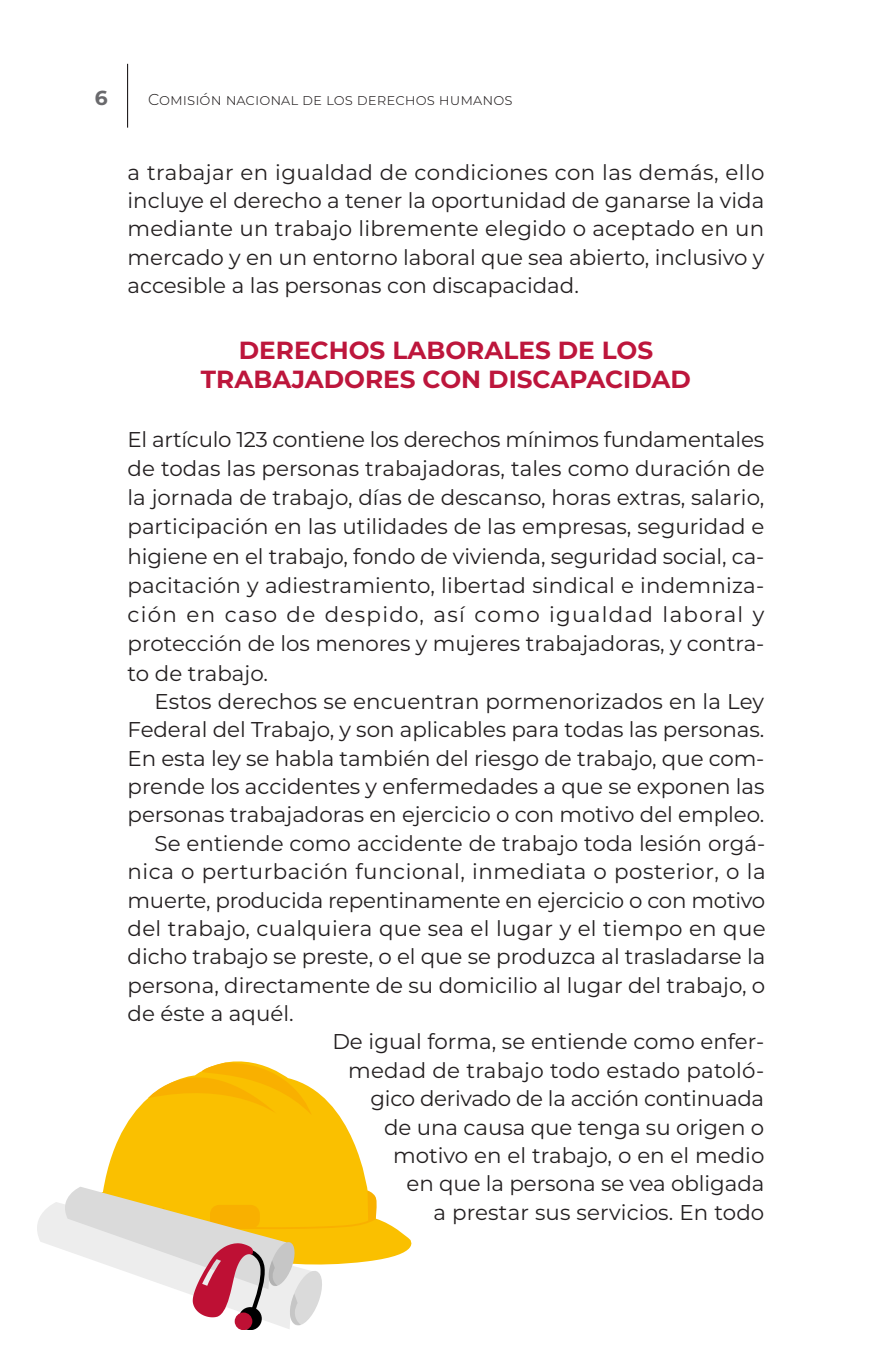
<style>
.page{position:relative;width:893px;height:1372px;background:#fff}
.page>*{position:absolute;margin:0;border:0;box-sizing:border-box;transform-origin:0 0}
.SUBTITULOS_02{font:700 24.75px/29.2px "Montserrat";color:#bd163c;text-align:center}
.Textos_grales{font:21.38px/28.3px "Montserrat";color:#231f20;text-align:justify}
.SIN_SANGRIA{font:21.38px/29.2px "Montserrat";color:#231f20;text-align:justify}
.t1{font:700 20.25px "Montserrat";color:#69696c}
.t2{font:300 15.75px "Montserrat";color:#231f20}
</style>
<div class="page">
<hr style="left:127px;top:64px;width:1px;height:64px;background:#231f20">
<svg style="left:104px;top:1088px;width:308px;height:172px;fill:#fac000"></svg>
<svg style="left:148px;top:1061px;width:164px;height:53px"></svg>
<svg style="left:37px;top:1186px;width:340px;height:143px"></svg>
<p class="t1" style="left:95px;top:83px;width:14px">6</p>
<p class="t2" style="left:148px;top:88px;width:366px">Comisión nacional de los derechos humanos</p>
<p class="Textos_grales" style="left:128px;top:157px;width:638px">a trabajar en igualdad de condiciones con las demás, ello incluye el derecho a tener la oportunidad de ganarse la vida mediante un trabajo libremente elegido o aceptado en un mercado y en un entorno laboral que sea abierto, inclusivo y accesible a las personas con discapacidad.</p>
<p class="SUBTITULOS_02" style="left:201px;top:334px;width:491px">DERECHOS LABORALES DE LOS<br>TRABAJADORES CON DISCAPACIDAD</p>
<p class="SIN_SANGRIA" style="left:128px;top:423px;width:639px">El artículo 123 contiene los derechos mínimos fundamentales de todas las personas trabajadoras, tales como duración de la jornada de trabajo, días de descanso, horas extras, salario, participación en las utilidades de las empresas, seguridad e higiene en el trabajo, fondo de vivienda, seguridad social, ca&shy;pacitación y adiestramiento, libertad sindical e indemniza&shy;ción en caso de despido, así como igualdad laboral y protección de los menores y mujeres trabajadoras, y contra&shy;to de trabajo.</p>
<p class="Textos_grales" style="left:128px;top:686px;width:638px;text-indent:27px">Estos derechos se encuentran pormenorizados en la Ley Federal del Trabajo, y son aplicables para todas las personas.<br>En esta ley se habla también del riesgo de trabajo, que com&shy;prende los accidentes y enfermedades a que se exponen las personas trabajadoras en ejercicio o con motivo del empleo.</p>
<p class="Textos_grales" style="left:128px;top:828px;width:640px;text-indent:27px">Se entiende como accidente de trabajo toda lesión orgá&shy;nica o perturbación funcional, inmediata o posterior, o la muerte, producida repentinamente en ejercicio o con motivo del trabajo, cualquiera que sea el lugar y el tiempo en que dicho trabajo se preste, o el que se produzca al trasladarse la persona, directamente de su domicilio al lugar del trabajo, o de éste a aquél.</p>
<p class="Textos_grales" style="left:332px;top:1026px;width:434px;text-align:right">De igual forma, se entiende como enfer&shy;medad de trabajo todo estado patoló&shy;gico derivado de la acción continuada<br>de una causa que tenga su origen o motivo en el trabajo, o en el medio<br>en que la persona se vea obligada<br>a prestar sus servicios. En todo</p>
</div>
